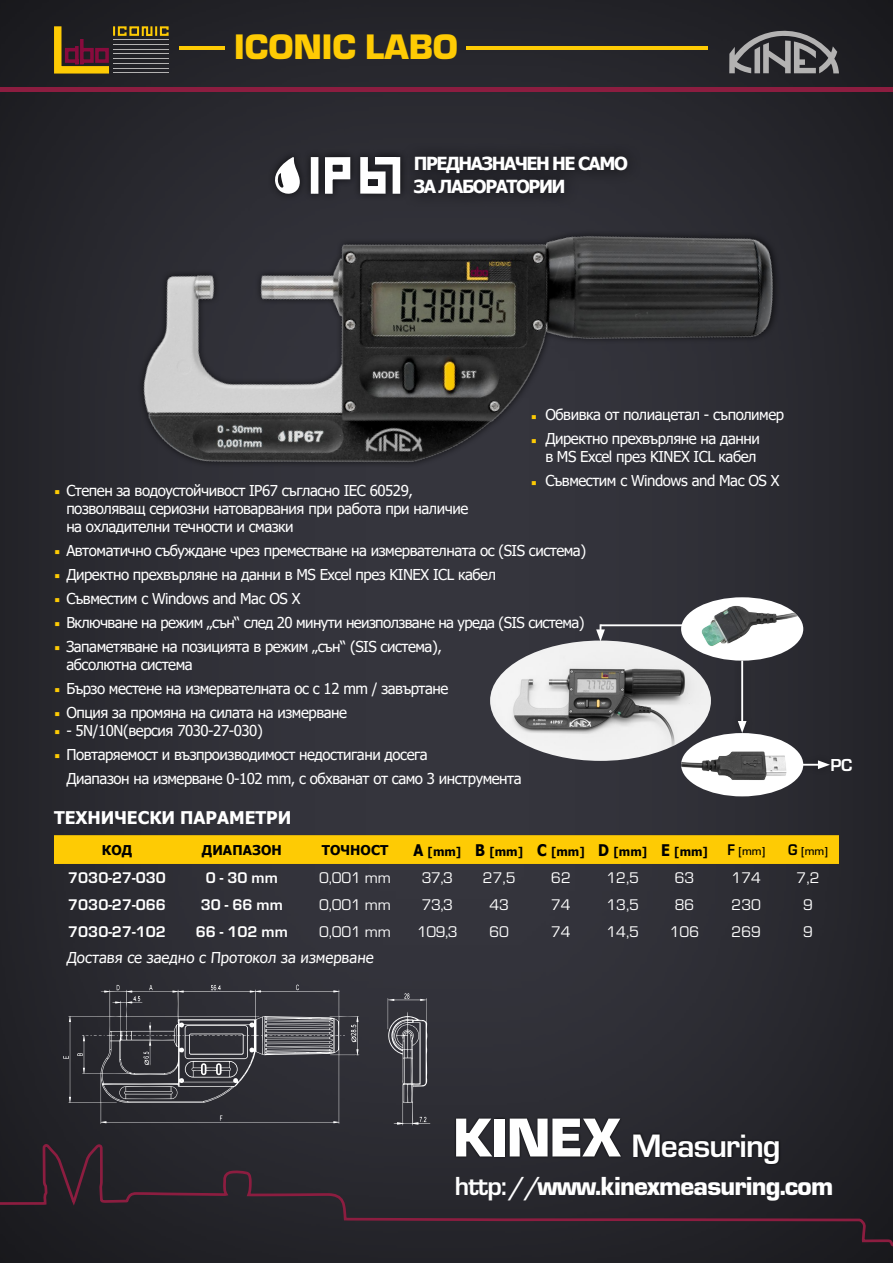
<style>
.page{position:relative;width:893px;height:1263px;background:#2b2b32}
.page>*{position:absolute;margin:0;border:0;box-sizing:border-box;transform-origin:0 0}
.t1{font:900 36.75px "Eurostile TOT";color:#fecb04}
.t2{font:700 33.6px "Eurostile TOT";letter-spacing:-.03em;color:#fff}
.t3{font:900 27.15px "Eurostile TOT";letter-spacing:-.03em;color:#fff}
.t4{font:700 18px/22.5px "Tahoma";letter-spacing:-.08em;color:#fff}
.t5{font:700 18px/24px "Tahoma";color:#fecb04}
.t6{font:700 18px "Eurostile TOT";color:#fff}
.t7{font:700 17.55px "Tahoma";color:#fff}
.t8{font:16.05px "Eurostile TOT";color:#fff}
.t9{font:700 16.05px "Eurostile TOT";color:#fff}
.t10{font:15px/24px "Tahoma";letter-spacing:-.03em;color:#fff}
.t11{font:700 13.5px "Tahoma";color:#000}
.t12{font:700 12px "Tahoma";color:#000}
.t13{font:500 12px "Eurostile TOT";color:#000}
.s1{font-size:16.05px}
.s2{font-family:"Eurostile TOT";font-size:16.05px}
.s3{font-family:"Eurostile TOT";font-weight:500}
.s4{font-weight:700;font-size:16.05px}
.s5{font-weight:900;font-size:56.85px}
.s6{font-weight:700}
</style>
<div class="page">
<svg style="left:729px;top:29px;width:110px;height:44px"></svg>
<hr style="left:0;top:87px;width:893px;height:4px;background:#8c1d40">
<svg style="left:0;top:1129px;width:893px;height:130px"></svg>
<div style="left:454px;top:1116px;width:327px;height:50px;background:#000;opacity:.75"></div>
<div style="left:129px;top:26px;width:10px;height:10px;border:2px solid #fecb04"></div>
<svg style="left:54px;top:26px;width:74px;height:48px"></svg>
<svg style="left:141px;top:26px;width:28px;height:11px"></svg>
<hr style="left:113px;top:58px;width:56px;height:1px;background:#b3b2b2">
<hr style="left:113px;top:49px;width:56px;height:1px;background:#b3b2b2">
<hr style="left:113px;top:53px;width:56px;height:1px;background:#b3b2b2">
<hr style="left:113px;top:39px;width:56px;height:1px;background:#b3b2b2">
<hr style="left:113px;top:44px;width:56px;height:1px;background:#b3b2b2">
<hr style="left:113px;top:72px;width:56px;height:1px;background:#b3b2b2">
<hr style="left:113px;top:63px;width:56px;height:1px;background:#b3b2b2">
<hr style="left:113px;top:68px;width:56px;height:1px;background:#b3b2b2">
<hr style="left:179px;top:46px;width:46px;height:4px;background:#fecb04">
<hr style="left:467px;top:46px;width:241px;height:4px;background:#fecb04">
<img style="left:142px;top:235px;width:634px;height:234px">
<div style="left:54px;top:835px;width:785px;height:29px;background:#fecb04"></div>
<svg style="left:388px;top:993px;width:42px;height:132px"></svg>
<svg style="left:63px;top:984px;width:296px;height:140px"></svg>
<img style="left:490px;top:640px;width:221px;height:121px">
<div style="left:788px;top:753px;width:48px;height:23px;background:#27272d"></div>
<hr style="left:795px;top:764px;width:26px;height:2px;background:#fff">
<svg style="left:818px;top:760px;width:12px;height:9px"></svg>
<hr style="left:741px;top:661px;width:2px;height:63px;background:#fff">
<svg style="left:738px;top:721px;width:9px;height:12px"></svg>
<hr style="left:600px;top:624px;width:83px;height:2px;background:#fff">
<img style="left:681px;top:597px;width:122px;height:64px">
<img style="left:681px;top:733px;width:122px;height:63px">
<svg style="left:596px;top:624px;width:9px;height:17px"></svg>
<div style="left:267px;top:149px;width:141px;height:53px;background:#000;opacity:.75"></div>
<div style="left:311px;top:157px;width:7px;height:37px;background:#fff"></div>
<div style="left:393px;top:157px;width:7px;height:37px;background:#fff"></div>
<div style="left:375px;top:157px;width:21px;height:8px;background:#fff"></div>
<svg style="left:321px;top:157px;width:68px;height:37px"></svg>
<svg style="left:274px;top:157px;width:26px;height:37px"></svg>
<div style="left:400px;top:142px;width:241px;height:66px;background:#27272d"></div>
<h1 class="t1" style="left:234px;top:27px;width:225px">ICONIC LABO</h1>
<p class="t4" style="left:414px;top:153px;width:216px">ПРЕДНАЗНАЧЕН НЕ САМО<br>ЗА ЛАБОРАТОРИИ</p>
<p class="t10" style="left:545px;top:404px;width:240px">Обвивка от полиацетал - съполимер<br>Директно прехвърляне на данни</p>
<p class="t10" style="left:545px;top:446px;width:236px">в MS Excel през KINEX ICL кабел<br>Съвместим с Windows and Mac OS X</p>
<p class="t5" style="left:531px;top:405px;width:8px">▪ ▪</p>
<p class="t5" style="left:531px;top:471px;width:8px">▪</p>
<p class="t10" style="left:66px;top:482px;width:403px;line-height:18px">Степен за водоустойчивост IP67 съгласно IEC 60529, позволяващ сериозни натоварвания при работа при наличие на охладителни течности и смазки</p>
<p class="t10" style="left:66px;top:539px;width:521px">Автоматично събуждане чрез преместване на измервателната ос (SIS система)<br>Директно прехвърляне на данни в MS Excel през KINEX ICL кабел<br>Съвместим с Windows and Mac OS X<br>Включване на режим „сън“ след 20 минути неизползване на уреда (SIS система)<br>Запаметяване на позицията в режим „сън“ (SIS система),</p>
<p class="t10" style="left:66px;top:653px;width:384px">абсолютна система<br>Бързо местене на измервателната ос с 12 mm / завъртане<br>Опция за промяна на силата на измерване</p>
<p class="t10" style="left:66px;top:719px;width:457px">- 5N/10N(версия 7030-27-030)<br>Повтаряемост и възпроизводимост недостигани досега<br>Диапазон на измерване 0-102 mm, с обхванат от само 3 инструмента</p>
<p class="t5" style="left:54px;top:480px;width:8px">▪</p>
<p class="t5" style="left:54px;top:540px;width:8px;text-align:justify">▪ ▪ ▪ ▪ ▪</p>
<p class="t5" style="left:54px;top:678px;width:8px">▪ ▪</p>
<p class="t5" style="left:54px;top:720px;width:8px">▪ ▪</p>
<p class="t6" style="left:831px;top:755px;width:23px">PC</p>
<p class="t7" style="left:54px;top:805px;width:239px">ТЕХНИЧЕСКИ ПАРАМЕТРИ</p>
<p class="t11" style="left:102px;top:840px;width:32px">КОД</p>
<p class="t11" style="left:202px;top:840px;width:81px">ДИАПАЗОН</p>
<p class="t11" style="left:322px;top:840px;width:68px">ТОЧНОСТ</p>
<p class="t12" style="left:414px;top:843px;width:353px"><span class="s1">A</span> [mm] <span class="s1">B</span> [mm] <span class="s1">C</span> [mm] <span class="s1">D</span> [mm] <span class="s1">E</span> [mm] <span class="s2">F</span> <span class="s3">[mm]</span></p>
<p class="t13" style="left:788px;top:844px;width:41px"><span class="s4">G</span> [mm]</p>
<p class="t9" style="left:68px;top:869px;width:99px">7030-27-030</p>
<p class="t9" style="left:206px;top:869px;width:74px">0 - 30 mm</p>
<p class="t8" style="left:319px;top:869px;width:73px">0,001 mm</p>
<p class="t8" style="left:422px;top:869px;width:33px">37,3</p>
<p class="t8" style="left:483px;top:869px;width:34px">27,5</p>
<p class="t8" style="left:551px;top:869px;width:21px">62</p>
<p class="t8" style="left:606px;top:869px;width:34px">12,5</p>
<p class="t8" style="left:675px;top:869px;width:21px">63</p>
<p class="t8" style="left:732px;top:869px;width:31px">174</p>
<p class="t8" style="left:797px;top:869px;width:24px">7,2</p>
<p class="t9" style="left:68px;top:896px;width:99px">7030-27-066</p>
<p class="t9" style="left:201px;top:896px;width:84px">30 - 66 mm</p>
<p class="t8" style="left:319px;top:896px;width:73px">0,001 mm</p>
<p class="t8" style="left:422px;top:896px;width:33px">73,3</p>
<p class="t8" style="left:489px;top:896px;width:21px">43</p>
<p class="t8" style="left:551px;top:896px;width:21px">74</p>
<p class="t8" style="left:606px;top:896px;width:34px">13,5</p>
<p class="t8" style="left:675px;top:896px;width:21px">86</p>
<p class="t8" style="left:731px;top:896px;width:31px">230</p>
<p class="t8" style="left:803px;top:896px;width:11px">9</p>
<p class="t9" style="left:68px;top:923px;width:99px">7030-27-102</p>
<p class="t9" style="left:196px;top:923px;width:94px">66 - 102 mm</p>
<p class="t8" style="left:319px;top:923px;width:73px">0,001 mm</p>
<p class="t8" style="left:417px;top:923px;width:42px">109,3</p>
<p class="t8" style="left:489px;top:923px;width:21px">60</p>
<p class="t8" style="left:551px;top:923px;width:21px">74</p>
<p class="t8" style="left:606px;top:923px;width:34px">14,5</p>
<p class="t8" style="left:670px;top:923px;width:31px">106</p>
<p class="t8" style="left:731px;top:923px;width:31px">269</p>
<p class="t8" style="left:803px;top:923px;width:11px">9</p>
<p class="t10" style="left:66px;top:946px;width:310px">Доставя се заедно с Протокол за измерване</p>
<h2 class="t2" style="left:453px;top:1127px;width:329px"><span class="s5">KINEX</span> Measuring</h2>
<h3 class="t3" style="left:455px;top:1171px;width:380px"><span class="s6">http://</span>www.kinexmeasuring.com</h3>
</div>
